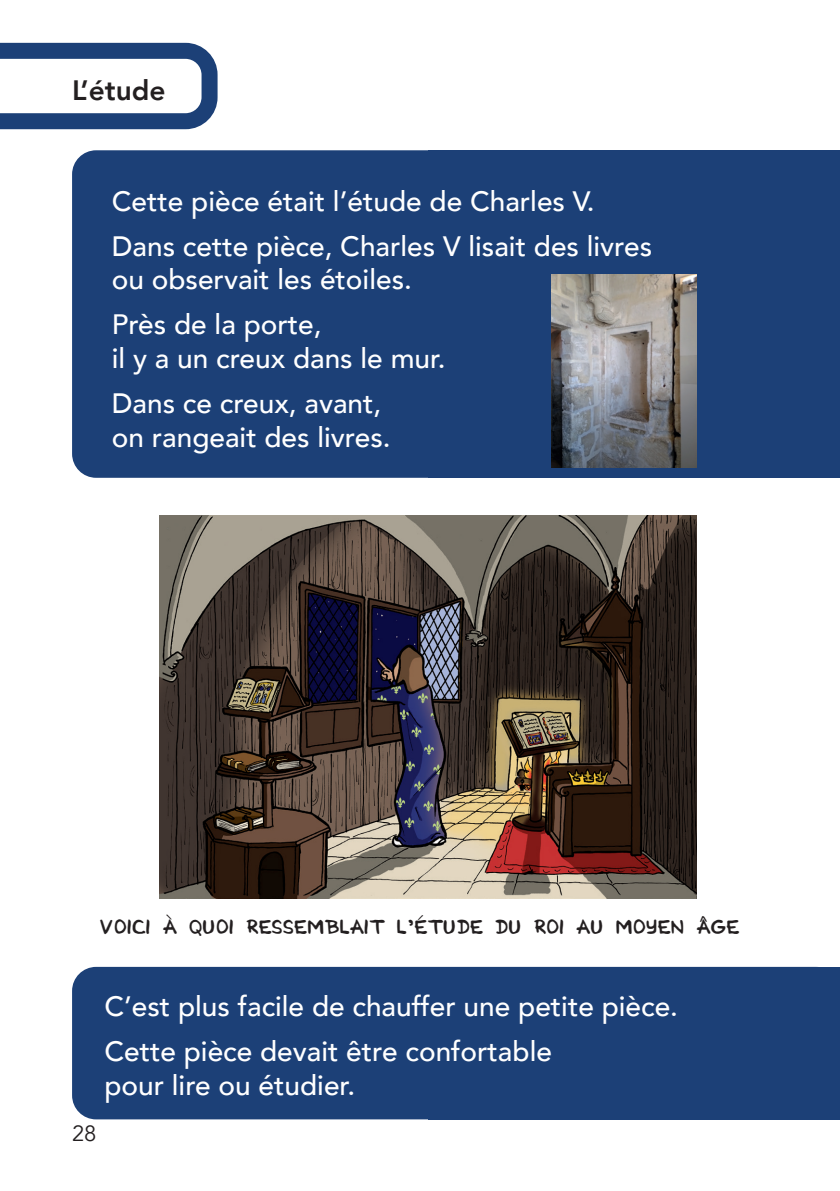
<style>
.page{position:relative;width:840px;height:1191px;background:#fff}
.page>*{position:absolute;margin:0;border:0;box-sizing:border-box;transform-origin:0 0}
.t1{font:500 28px/45px "Avenir";color:#fff}
.t2{font:800 28px "Avenir";color:#231f20}
.t3{font:22px "Avenir";color:#231f20}
.t4{font:19.6px "Cartoonist Simple";color:#231f20}
</style>
<div class="page">
<div style="left:72px;top:150px;width:767px;height:328px;background:#1c4077;border-radius:24px"></div>
<div style="left:428px;top:150px;width:411px;height:328px;background:#1c4077"></div>
<svg style="left:0;top:43px;width:217px;height:86px"></svg>
<div style="left:72px;top:967px;width:767px;height:152px;background:#1c4077;border-radius:24px"></div>
<div style="left:428px;top:967px;width:411px;height:152px;background:#1c4077"></div>
<img style="left:551px;top:274px;width:145px;height:193px">
<img style="left:159px;top:515px;width:537px;height:383px">
<p class="t2" style="left:72px;top:68px;width:95px">L’étude</p>
<p class="t1" style="left:112px;top:177px;width:541px">Cette pièce était l’étude de Charles V.<br>Dans cette pièce, Charles V lisait des livres</p>
<p class="t1" style="left:112px;top:256px;width:301px">ou observait les étoiles.<br>Près de la porte,</p>
<p class="t1" style="left:112px;top:334px;width:335px">il y a un creux dans le mur.<br>Dans ce creux, avant,</p>
<p class="t1" style="left:112px;top:413px;width:280px">on rangeait des livres.</p>
<p class="t4" style="left:100px;top:912px;width:160px">VOICI À QUOI RESSE</p>
<p class="t4" style="left:307px;top:912px;width:122px">MBLAIT L’ÉTU</p>
<p class="t4" style="left:457px;top:912px;width:215px">DE DU ROI AU MOYEN</p>
<p class="t4" style="left:696px;top:912px;width:30px">ÂGE</p>
<p class="t3" style="left:72px;top:1120px;width:26px">28</p>
<p class="t1" style="left:104px;top:982px;width:575px">C’est plus facile de chauffer une petite pièce.<br>Cette pièce devait être confortable</p>
<p class="t1" style="left:104px;top:1061px;width:252px">pour lire ou étudier.</p>
</div>
